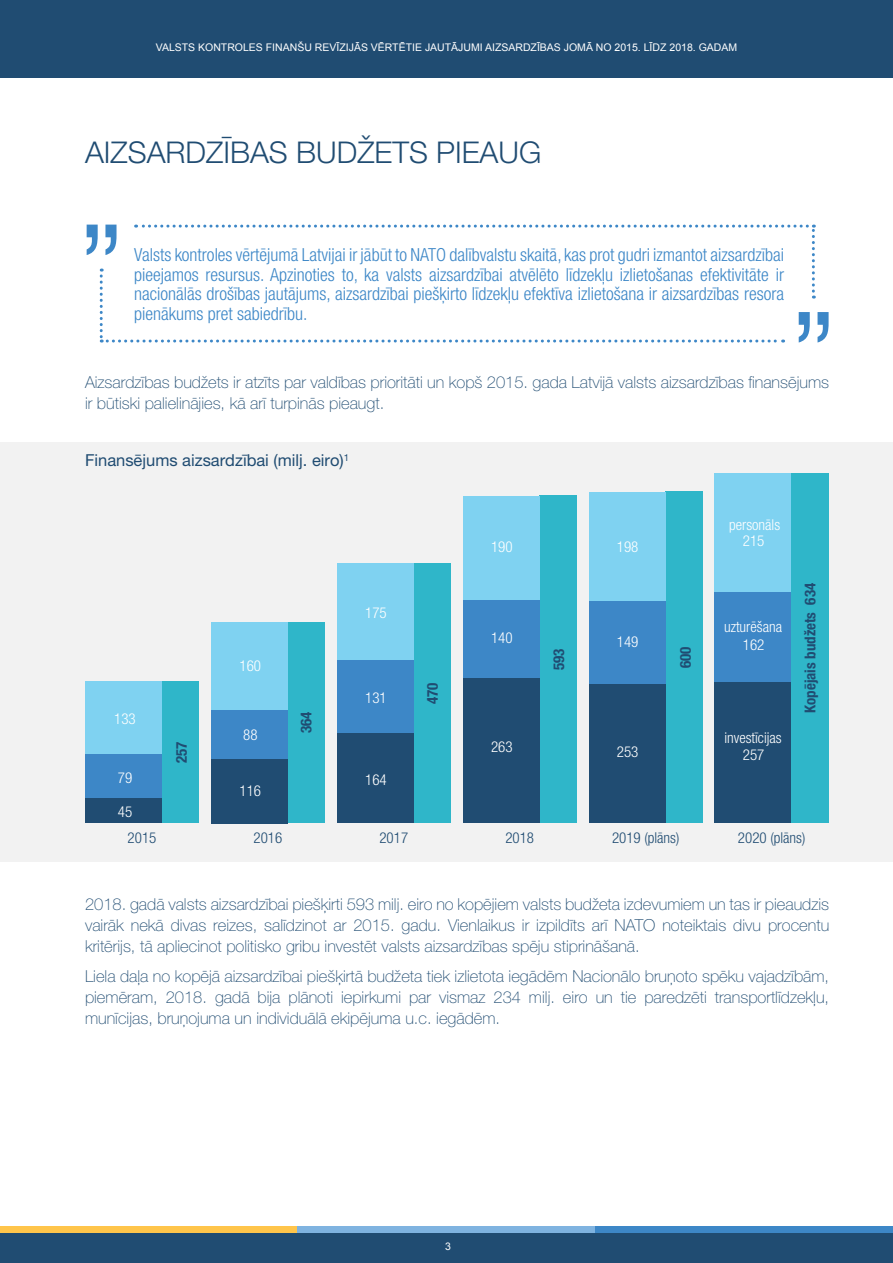
<style>
.page{position:relative;width:893px;height:1263px;background:#fff}
.page>*{position:absolute;margin:0;border:0;box-sizing:border-box;transform-origin:0 0}
.t1{font:300 30px "Helvetica Neue LT Pro";color:#204c72}
.t2{font:300 condensed 18px/19.5px "Helvetica Neue LT Pro";color:#3d87c7;text-align:justify}
.t3{font:100 16.5px/21px "Helvetica Neue LT Pro";color:#204c72;text-align:justify}
.t4{font:16.5px "Helvetica Neue LT Pro";color:#204c72}
.t5{font:300 condensed 15px "Helvetica Neue LT Pro";color:#fff}
.t6{font:300 condensed 15px "Helvetica Neue LT Pro";color:#204c72}
.t7{font:700 condensed 15px "Helvetica Neue LT Pro";color:#204c72}
.t8{font:10.5px "Arial";color:#fff}
</style>
<div class="page">
<div style="left:0;top:0;width:893px;height:78px;background:#204c72"></div>
<div style="left:0;top:1226px;width:893px;height:37px;background:#204c72"></div>
<div style="left:0;top:1226px;width:297px;height:6px;background:#ffc54b"></div>
<div style="left:297px;top:1226px;width:298px;height:6px;background:#7fb3e0"></div>
<div style="left:595px;top:1226px;width:298px;height:6px;background:#3d87c7"></div>
<svg style="left:87px;top:225px;width:742px;height:117px"></svg>
<div style="left:0;top:442px;width:893px;height:420px;background:#f2f2f2"></div>
<div style="left:162px;top:681px;width:37px;height:142px;background:#2fb6c9"></div>
<div style="left:85px;top:681px;width:77px;height:74px;background:#7fd2f1"></div>
<div style="left:85px;top:755px;width:77px;height:43px;background:#3d87c7"></div>
<div style="left:85px;top:798px;width:77px;height:25px;background:#204c72"></div>
<div style="left:288px;top:622px;width:37px;height:201px;background:#2fb6c9"></div>
<div style="left:211px;top:622px;width:77px;height:88px;background:#7fd2f1"></div>
<div style="left:211px;top:759px;width:77px;height:64px;background:#204c72"></div>
<div style="left:211px;top:710px;width:77px;height:49px;background:#3d87c7"></div>
<div style="left:413px;top:564px;width:38px;height:259px;background:#2fb6c9"></div>
<div style="left:337px;top:564px;width:76px;height:96px;background:#7fd2f1"></div>
<div style="left:337px;top:732px;width:76px;height:91px;background:#204c72"></div>
<div style="left:337px;top:660px;width:76px;height:72px;background:#3d87c7"></div>
<div style="left:539px;top:496px;width:38px;height:327px;background:#2fb6c9"></div>
<div style="left:463px;top:496px;width:76px;height:105px;background:#7fd2f1"></div>
<div style="left:463px;top:678px;width:76px;height:145px;background:#204c72"></div>
<div style="left:463px;top:601px;width:76px;height:77px;background:#3d87c7"></div>
<div style="left:665px;top:492px;width:38px;height:331px;background:#2fb6c9"></div>
<div style="left:589px;top:492px;width:76px;height:109px;background:#7fd2f1"></div>
<div style="left:589px;top:683px;width:76px;height:140px;background:#204c72"></div>
<div style="left:589px;top:601px;width:76px;height:82px;background:#3d87c7"></div>
<div style="left:791px;top:473px;width:38px;height:350px;background:#2fb6c9"></div>
<div style="left:715px;top:473px;width:76px;height:119px;background:#7fd2f1"></div>
<div style="left:715px;top:681px;width:76px;height:142px;background:#204c72"></div>
<div style="left:715px;top:592px;width:76px;height:89px;background:#3d87c7"></div>
<p class="t8" style="left:156px;top:41px;width:583px">VALSTS KONTROLES FINANŠU REVĪZIJĀS VĒRTĒTIE JAUTĀJUMI AIZSARDZĪBAS JOMĀ NO 2015. LĪDZ 2018. GADAM</p>
<h1 class="t1" style="left:85px;top:134px;width:458px">AIZSARDZĪBAS BUDŽETS PIEAUG</h1>
<p class="t2" style="left:134px;top:245px;width:651px">Valsts kontroles vērtējumā Latvijai ir jābūt to NATO dalībvalstu skaitā, kas prot gudri izmantot aizsardzībai pieejamos resursus. Apzinoties to, ka valsts aizsardzībai atvēlēto līdzekļu izlietošanas efektivitāte ir nacionālās drošības jautājums, aizsardzībai piešķirto līdzekļu efektīva izlietošana ir aizsardzības resora pienākums pret sabiedrību.</p>
<p class="t3" style="left:85px;top:371px;width:746px">Aizsardzības budžets ir atzīts par valdības prioritāti un kopš 2015. gada Latvijā valsts aizsardzības finansējums ir būtiski palielinājies, kā arī turpinās pieaugt.</p>
<p class="t4" style="left:85px;top:451px;width:266px">Finansējums aizsardzībai (milj. eiro)<sup>1</sup></p>
<p class="t5" style="left:114px;top:710px;width:23px">133</p>
<p class="t5" style="left:118px;top:769px;width:16px">79</p>
<p class="t5" style="left:118px;top:803px;width:16px">45</p>
<p class="t7" style="left:172px;top:763px;width:23px;rotate:-90deg">257</p>
<p class="t5" style="left:240px;top:657px;width:23px">160</p>
<p class="t5" style="left:243px;top:726px;width:16px">88</p>
<p class="t5" style="left:240px;top:782px;width:23px">116</p>
<p class="t7" style="left:297px;top:733px;width:23px;rotate:-90deg">364</p>
<p class="t5" style="left:365px;top:604px;width:23px">175</p>
<p class="t5" style="left:365px;top:689px;width:23px">131</p>
<p class="t5" style="left:365px;top:771px;width:23px">164</p>
<p class="t7" style="left:423px;top:704px;width:23px;rotate:-90deg">470</p>
<p class="t5" style="left:491px;top:538px;width:23px">190</p>
<p class="t5" style="left:617px;top:538px;width:23px">198</p>
<p class="t5" style="left:729px;top:516px;width:53px">personāls</p>
<p class="t5" style="left:743px;top:532px;width:23px">215</p>
<p class="t5" style="left:724px;top:618px;width:60px">uzturēšana</p>
<p class="t5" style="left:491px;top:629px;width:23px">140</p>
<p class="t5" style="left:617px;top:633px;width:23px">149</p>
<p class="t5" style="left:743px;top:636px;width:23px">162</p>
<p class="t7" style="left:550px;top:670px;width:23px;rotate:-90deg">593</p>
<p class="t7" style="left:676px;top:668px;width:23px;rotate:-90deg">600</p>
<p class="t5" style="left:724px;top:729px;width:59px">investīcijas</p>
<p class="t5" style="left:491px;top:738px;width:23px">263</p>
<p class="t5" style="left:617px;top:743px;width:23px">253</p>
<p class="t5" style="left:743px;top:746px;width:23px">257</p>
<p class="t7" style="left:801px;top:713px;width:132px;rotate:-90deg">Kopējais budžets 634</p>
<p class="t6" style="left:128px;top:829px;width:30px">2015</p>
<p class="t6" style="left:254px;top:829px;width:30px">2016</p>
<p class="t6" style="left:379px;top:829px;width:30px">2017</p>
<p class="t6" style="left:505px;top:829px;width:30px">2018</p>
<p class="t6" style="left:612px;top:829px;width:69px">2019 (plāns)</p>
<p class="t6" style="left:738px;top:829px;width:69px">2020 (plāns)</p>
<p class="t3" style="left:85px;top:894px;width:746px">2018. gadā valsts aizsardzībai piešķirti 593 milj. eiro no kopējiem valsts budžeta izdevumiem un tas ir pieaudzis vairāk nekā divas reizes, salīdzinot ar 2015. gadu. Vienlaikus ir izpildīts arī NATO noteiktais divu procentu kritērijs, tā apliecinot politisko gribu investēt valsts aizsardzības spēju stiprināšanā.</p>
<p class="t3" style="left:85px;top:965px;width:746px">Liela daļa no kopējā aizsardzībai piešķirtā budžeta tiek izlietota iegādēm Nacionālo bruņoto spēku vajadzībām, piemēram, 2018. gadā bija plānoti iepirkumi par vismaz 234 milj. eiro un tie paredzēti transportlīdzekļu, munīcijas, bruņojuma un individuālā ekipējuma u.c. iegādēm.</p>
<p class="t8" style="left:445px;top:1239px;width:7px">3</p>
</div>
